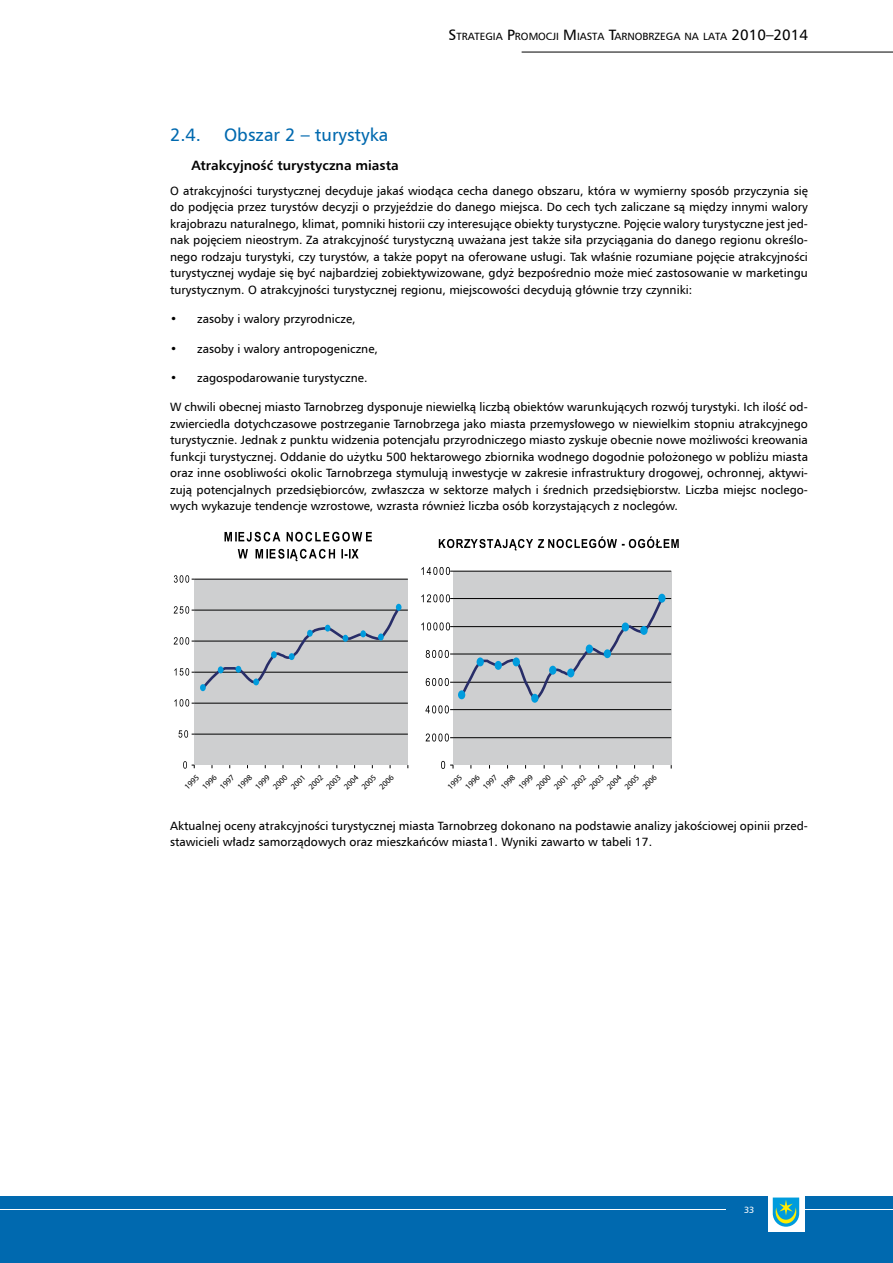
<style>
.page{position:relative;width:893px;height:1263px;background:#fff}
.page>*{position:absolute;margin:0;border:0;box-sizing:border-box;transform-origin:0 0}
.t1{font:18px "Humnst 777 EU";color:#0069af}
.t2{font:700 13.5px "Humnst 777 EU";color:#000}
.t3{font:12px/16.5px "Humnst 777 EU";color:#000;text-align:justify}
.t4{font:10.5px "Humnst 777 EU";color:#000}
.t5{font:9px "Humnst 777 EU";color:#fff}
.t6{font:8.25px "Myriad Pro";color:#000}
.s1{font-size:15px}
</style>
<div class="page">
<div style="left:0;top:1196px;width:893px;height:67px;background:#0069af"></div>
<hr style="left:0;top:1209px;width:893px;height:1px;background:#fff">
<div style="left:726px;top:1207px;width:46px;height:24px;background:#0069af"></div>
<div style="left:768px;top:1193px;width:36px;height:38px;background:#fff"></div>
<svg style="left:773px;top:1197px;width:26px;height:30px"></svg>
<hr style="left:522px;top:52px;width:371px;height:1px;background:#000">
<div style="left:194px;top:579px;width:214px;height:186px;background:#cecfd0"></div>
<hr style="left:194px;top:734px;width:214px;height:1px;background:#000">
<hr style="left:194px;top:703px;width:214px;height:1px;background:#000">
<hr style="left:194px;top:672px;width:214px;height:1px;background:#000">
<hr style="left:194px;top:641px;width:214px;height:1px;background:#000">
<hr style="left:194px;top:610px;width:214px;height:1px;background:#000">
<hr style="left:194px;top:579px;width:214px;height:1px;background:#000">
<svg style="left:200px;top:604px;width:202px;height:87px"></svg>
<svg style="left:224px;top:532px;width:148px;height:10px"></svg>
<svg style="left:238px;top:549px;width:121px;height:12px"></svg>
<svg style="left:183px;top:761px;width:12px;height:8px"></svg>
<svg style="left:178px;top:730px;width:16px;height:8px"></svg>
<svg style="left:174px;top:699px;width:20px;height:7px"></svg>
<svg style="left:174px;top:668px;width:20px;height:8px"></svg>
<svg style="left:174px;top:637px;width:20px;height:8px"></svg>
<svg style="left:174px;top:606px;width:20px;height:8px"></svg>
<svg style="left:174px;top:575px;width:20px;height:8px"></svg>
<div style="left:453px;top:571px;width:218px;height:194px;background:#cecfd0"></div>
<hr style="left:453px;top:737px;width:218px;height:1px;background:#000">
<hr style="left:453px;top:709px;width:218px;height:1px;background:#000">
<hr style="left:453px;top:682px;width:218px;height:1px;background:#000">
<hr style="left:453px;top:654px;width:218px;height:1px;background:#000">
<hr style="left:453px;top:626px;width:218px;height:1px;background:#000">
<hr style="left:453px;top:598px;width:218px;height:1px;background:#000">
<hr style="left:453px;top:571px;width:218px;height:1px;background:#000">
<svg style="left:439px;top:536px;width:240px;height:14px"></svg>
<svg style="left:441px;top:761px;width:13px;height:8px"></svg>
<svg style="left:426px;top:733px;width:27px;height:8px"></svg>
<svg style="left:421px;top:594px;width:245px;height:119px"></svg>
<svg style="left:421px;top:567px;width:32px;height:8px"></svg>
<p class="t4" style="left:448px;top:30px;width:361px"><span class="s1">S</span>trategia <span class="s1">P</span>romocji <span class="s1">M</span> iasta <span class="s1">T</span>arnobrzega na lata <span class="s1">2010–2014</span></p>
<h1 class="t1" style="left:170px;top:124px;width:32px">2.4.</h1>
<h1 class="t1" style="left:224px;top:124px;width:166px">Obszar 2 – turystyka</h1>
<p class="t2" style="left:191px;top:157px;width:209px">Atrakcyjność turystyczna miasta</p>
<p class="t3" style="left:170px;top:182px;width:639px">O atrakcyjności turystycznej decyduje jakaś wiodąca cecha danego obszaru, która w wymierny sposób przyczynia się do podjęcia przez turystów decyzji o przyjeździe do danego miejsca. Do cech tych zaliczane są między innymi walory krajobrazu naturalnego, klimat, pomniki historii czy interesujące obiekty turystyczne. Pojęcie walory turystyczne jest jed&shy;nak pojęciem nieostrym. Za atrakcyjność turystyczną uważana jest także siła przyciągania do danego regionu określo&shy;nego rodzaju turystyki, czy turystów, a także popyt na oferowane usługi. Tak właśnie rozumiane pojęcie atrakcyjności turystycznej wydaje się być najbardziej zobiektywizowane, gdyż bezpośrednio może mieć zastosowanie w marketingu turystycznym. O atrakcyjności turystycznej regionu, miejscowości decydują głównie trzy czynniki:</p>
<p class="t3" style="left:197px;top:311px;width:160px">zasoby i walory przyrodnicze,</p>
<p class="t3" style="left:197px;top:340px;width:182px">zasoby i walory antropogeniczne,</p>
<p class="t3" style="left:197px;top:369px;width:172px">zagospodarowanie turystyczne.</p>
<p class="t3" style="left:170px;top:398px;width:639px">W chwili obecnej miasto Tarnobrzeg dysponuje niewielką liczbą obiektów warunkujących rozwój turystyki. Ich ilość od&shy;zwierciedla dotychczasowe postrzeganie Tarnobrzega jako miasta przemysłowego w niewielkim stopniu atrakcyjnego turystycznie. Jednak z punktu widzenia potencjału przyrodniczego miasto zyskuje obecnie nowe możliwości kreowania funkcji turystycznej. Oddanie do użytku 500 hektarowego zbiornika wodnego dogodnie położonego w pobliżu miasta oraz inne osobliwości okolic Tarnobrzega stymulują inwestycje w zakresie infrastruktury drogowej, ochronnej, aktywi&shy;zują potencjalnych przedsiębiorców, zwłaszcza w sektorze małych i średnich przedsiębiorstw. Liczba miejsc noclego&shy;wych wykazuje tendencje wzrostowe, wzrasta również liczba osób korzystających z noclegów.</p>
<p class="t3" style="left:170px;top:311px;width:9px">•</p>
<p class="t3" style="left:170px;top:340px;width:9px">•</p>
<p class="t3" style="left:170px;top:369px;width:9px">•</p>
<p class="t6" style="left:182px;top:784px;width:18px;rotate:-45deg">1995</p>
<p class="t6" style="left:200px;top:784px;width:18px;rotate:-45deg">1996</p>
<p class="t6" style="left:218px;top:784px;width:18px;rotate:-45deg">1997</p>
<p class="t6" style="left:235px;top:784px;width:18px;rotate:-45deg">1998</p>
<p class="t6" style="left:253px;top:784px;width:18px;rotate:-45deg">1999</p>
<p class="t6" style="left:271px;top:784px;width:18px;rotate:-45deg">2000</p>
<p class="t6" style="left:288px;top:784px;width:18px;rotate:-45deg">2001</p>
<p class="t6" style="left:306px;top:784px;width:18px;rotate:-45deg">2002</p>
<p class="t6" style="left:324px;top:784px;width:18px;rotate:-45deg">2003</p>
<p class="t6" style="left:342px;top:784px;width:18px;rotate:-45deg">2004</p>
<p class="t6" style="left:359px;top:784px;width:18px;rotate:-45deg">2005</p>
<p class="t6" style="left:377px;top:784px;width:18px;rotate:-45deg">2006</p>
<p class="t6" style="left:445px;top:784px;width:18px;rotate:-45deg">1995</p>
<p class="t6" style="left:463px;top:784px;width:18px;rotate:-45deg">1996</p>
<p class="t6" style="left:481px;top:784px;width:18px;rotate:-45deg">1997</p>
<p class="t6" style="left:498px;top:784px;width:18px;rotate:-45deg">1998</p>
<p class="t6" style="left:516px;top:784px;width:18px;rotate:-45deg">1999</p>
<p class="t6" style="left:534px;top:784px;width:18px;rotate:-45deg">2000</p>
<p class="t6" style="left:552px;top:784px;width:18px;rotate:-45deg">2001</p>
<p class="t6" style="left:569px;top:784px;width:18px;rotate:-45deg">2002</p>
<p class="t6" style="left:587px;top:784px;width:18px;rotate:-45deg">2003</p>
<p class="t6" style="left:605px;top:784px;width:18px;rotate:-45deg">2004</p>
<p class="t6" style="left:622px;top:784px;width:18px;rotate:-45deg">2005</p>
<p class="t6" style="left:640px;top:784px;width:18px;rotate:-45deg">2006</p>
<p class="t3" style="left:170px;top:817px;width:639px">Aktualnej oceny atrakcyjności turystycznej miasta Tarnobrzeg dokonano na podstawie analizy jakościowej opinii przed&shy;stawicieli władz samorządowych oraz mieszkańców miasta1. Wyniki zawarto w tabeli 17.</p>
<p class="t5" style="left:744px;top:1205px;width:12px">33</p>
</div>
